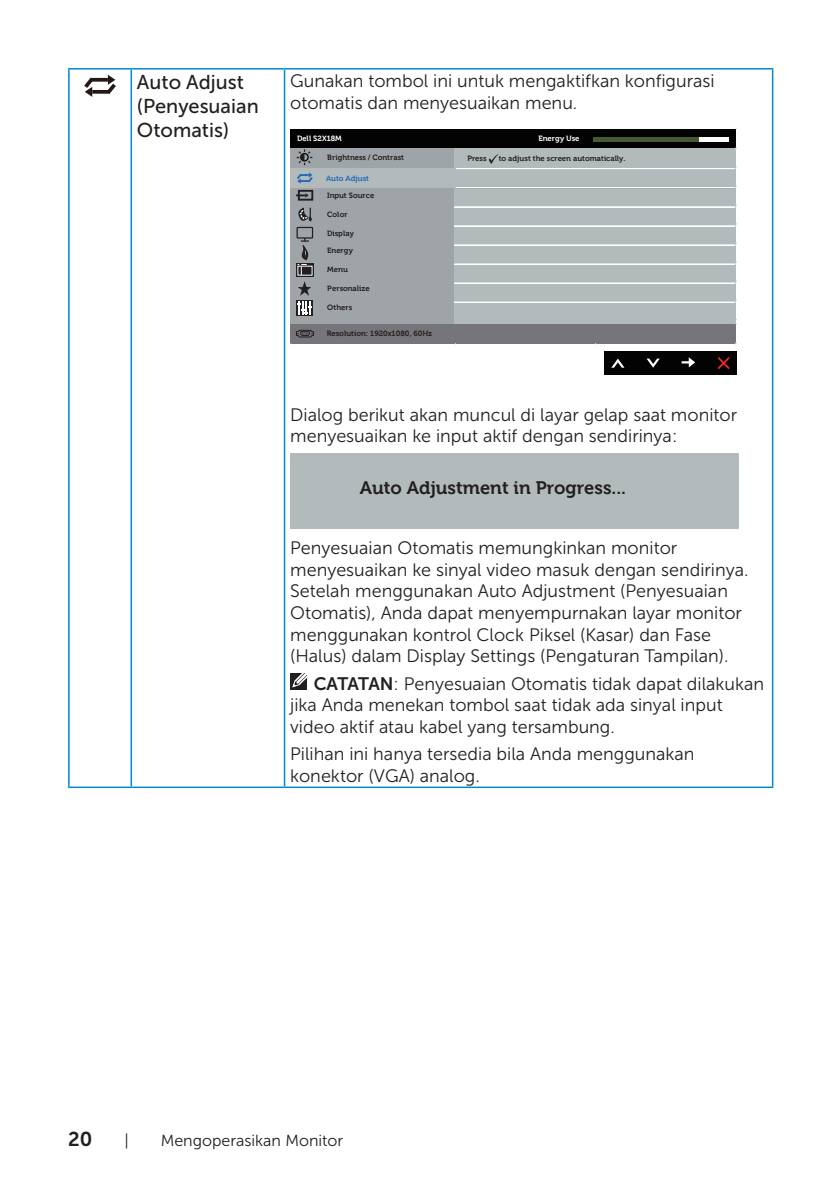
<style>
.page{position:relative;width:840px;height:1191px;background:#fff}
.page>*{position:absolute;margin:0;border:0;box-sizing:border-box;transform-origin:0 0}
.內文__Web{font:20px/24px "Museo Sans For Dell 500";color:#231f20}
.t1{font:20px "Museo Sans For Dell 700";color:#231f20}
.t2{font:700 18.2px "Museo For Dell";color:#231f20}
.Table_Paragraph{font:18px/21.6px "Museo Sans For Dell 300";color:#231f20}
.t3{font:16px "Museo Sans For Dell 300";color:#231f20}
.t4{font:700 7.6px "Museo For Dell";color:#231f20}
.t5{font:700 7.6px "Museo For Dell";color:#fff}
.t6{font:700 7.6px "Museo For Dell";color:#1f6bb5}
.s1{font-family:"Museo Sans For Dell 700"}
</style>
<div class="page">
<hr style="left:68px;top:68px;width:63px;height:2px;background:#0087cb">
<hr style="left:68px;top:70px;width:2px;height:716px;background:#0087cb">
<hr style="left:131px;top:68px;width:153px;height:2px;background:#0087cb">
<hr style="left:130px;top:70px;width:2px;height:716px;background:#0087cb">
<hr style="left:284px;top:68px;width:489px;height:2px;background:#0087cb">
<hr style="left:283px;top:70px;width:2px;height:716px;background:#0087cb">
<hr style="left:771px;top:70px;width:2px;height:716px;background:#0087cb">
<hr style="left:68px;top:786px;width:63px;height:2px;background:#0087cb">
<hr style="left:131px;top:786px;width:153px;height:2px;background:#0087cb">
<hr style="left:284px;top:786px;width:489px;height:2px;background:#0087cb">
<svg style="left:97px;top:78px;width:6px;height:4px"></svg>
<svg style="left:84px;top:77px;width:13px;height:20px"></svg>
<svg style="left:92px;top:90px;width:11px;height:4px"></svg>
<svg style="left:103px;top:75px;width:13px;height:19px"></svg>
<div style="left:290px;top:129px;width:445px;height:19px;background:#030303"></div>
<div style="left:290px;top:148px;width:165px;height:176px;background:#9fa4a8"></div>
<div style="left:454px;top:149px;width:281px;height:175px;background:#b2babc"></div>
<div style="left:290px;top:324px;width:445px;height:19px;background:#767579"></div>
<hr style="left:593px;top:137px;width:135px;height:4px;background:#fff">
<hr style="left:593px;top:137px;width:106px;height:4px;background:#465b31">
<svg style="left:296px;top:149px;width:16px;height:16px"></svg>
<div style="left:298px;top:190px;width:15px;height:11px;border:2px solid #231f20"></div>
<svg style="left:296px;top:193px;width:12px;height:5px"></svg>
<div style="left:296px;top:300px;width:17px;height:16px;background:#231f20"></div>
<svg style="left:297px;top:281px;width:15px;height:34px"></svg>
<svg style="left:296px;top:263px;width:17px;height:14px"></svg>
<div style="left:296px;top:227px;width:17px;height:12px;border:1px solid #231f20"></div>
<svg style="left:298px;top:207px;width:13px;height:15px"></svg>
<div style="left:603px;top:351px;width:133px;height:24px;background:#030303"></div>
<svg style="left:611px;top:358px;width:13px;height:10px"></svg>
<svg style="left:646px;top:358px;width:13px;height:10px"></svg>
<svg style="left:681px;top:357px;width:13px;height:10px"></svg>
<svg style="left:717px;top:357px;width:12px;height:12px"></svg>
<hr style="left:454px;top:168px;width:280px;height:1px;background:#fff">
<hr style="left:454px;top:169px;width:280px;height:1px;background:#fff">
<hr style="left:454px;top:187px;width:280px;height:1px;background:#fff">
<hr style="left:454px;top:188px;width:280px;height:1px;background:#fff">
<hr style="left:454px;top:206px;width:280px;height:1px;background:#fff">
<hr style="left:454px;top:207px;width:280px;height:1px;background:#fff">
<hr style="left:454px;top:225px;width:280px;height:1px;background:#fff">
<hr style="left:454px;top:226px;width:280px;height:1px;background:#fff">
<hr style="left:454px;top:244px;width:280px;height:1px;background:#fff">
<hr style="left:454px;top:245px;width:280px;height:1px;background:#fff">
<hr style="left:454px;top:264px;width:280px;height:1px;background:#fff">
<hr style="left:454px;top:283px;width:280px;height:1px;background:#fff">
<hr style="left:454px;top:302px;width:280px;height:1px;background:#fff">
<svg style="left:488px;top:154px;width:10px;height:10px"></svg>
<div style="left:291px;top:168px;width:165px;height:20px;background:#b2babc"></div>
<svg style="left:297px;top:172px;width:16px;height:12px"></svg>
<svg style="left:297px;top:238px;width:12px;height:37px"></svg>
<svg style="left:290px;top:330px;width:24px;height:14px"></svg>
<div style="left:290px;top:453px;width:448px;height:75px;background:#b2babc"></div>
<div style="left:290px;top:672px;width:17px;height:17px;background:#231f20"></div>
<svg style="left:292px;top:672px;width:15px;height:16px"></svg>
<p class="內文__Web" style="left:137px;top:70px;width:123px">Auto Adjust (Penyesuaian<br>Otomatis)</p>
<p class="Table_Paragraph" style="left:290px;top:70px;width:425px">Gunakan tombol ini untuk mengaktifkan konfigurasi otomatis dan menyesuaikan menu.</p>
<p class="t4" style="left:327px;top:153px;width:78px">Brightness / Contrast</p>
<p class="t4" style="left:327px;top:191px;width:49px">Input Source</p>
<p class="t4" style="left:327px;top:210px;width:22px">Color</p>
<p class="t4" style="left:327px;top:229px;width:28px">Display</p>
<p class="t4" style="left:327px;top:246px;width:27px">Energy</p>
<p class="t4" style="left:327px;top:265px;width:22px">Menu</p>
<p class="t4" style="left:327px;top:284px;width:44px">Personalize</p>
<p class="t4" style="left:327px;top:303px;width:26px">Others</p>
<p class="t4" style="left:326px;top:329px;width:107px">Resolution: 1920x1080, 60Hz</p>
<p class="t5" style="left:297px;top:134px;width:46px">Dell S2X18M</p>
<p class="t5" style="left:538px;top:134px;width:42px">Energy Use</p>
<p class="t4" style="left:467px;top:154px;width:21px">Press</p>
<p class="t4" style="left:498px;top:154px;width:128px">to adjust the screen automatically.</p>
<p class="t6" style="left:326px;top:174px;width:44px">Auto Adjust</p>
<p class="Table_Paragraph" style="left:290px;top:404px;width:448px">Dialog berikut akan muncul di layar gelap saat monitor menyesuaikan ke input aktif dengan sendirinya:</p>
<p class="t2" style="left:359px;top:477px;width:267px">Auto Adjustment in Progress...</p>
<p class="Table_Paragraph" style="left:290px;top:537px;width:459px">Penyesuaian Otomatis memungkinkan monitor menyesuaikan ke sinyal video masuk dengan sendirinya.<br>Setelah menggunakan Auto Adjustment (Penyesuaian Otomatis), Anda dapat menyempurnakan layar monitor menggunakan kontrol Clock Piksel (Kasar) dan Fase (Halus) dalam Display Settings (Pengaturan Tampilan).</p>
<p class="Table_Paragraph" style="left:290px;top:672px;width:475px;text-indent:24px"><span class="s1">CATATAN</span>: Penyesuaian Otomatis tidak dapat dilakukan jika Anda menekan tombol saat tidak ada sinyal input video aktif atau kabel yang tersambung.</p>
<p class="Table_Paragraph" style="left:290px;top:743px;width:405px">Pilihan ini hanya tersedia bila Anda menggunakan konektor (VGA) analog.</p>
<p class="t1" style="left:68px;top:1127px;width:26px">20</p>
<p class="t3" style="left:124px;top:1131px;width:6px">|</p>
<p class="t3" style="left:161px;top:1131px;width:184px">Mengoperasikan Monitor</p>
</div>
